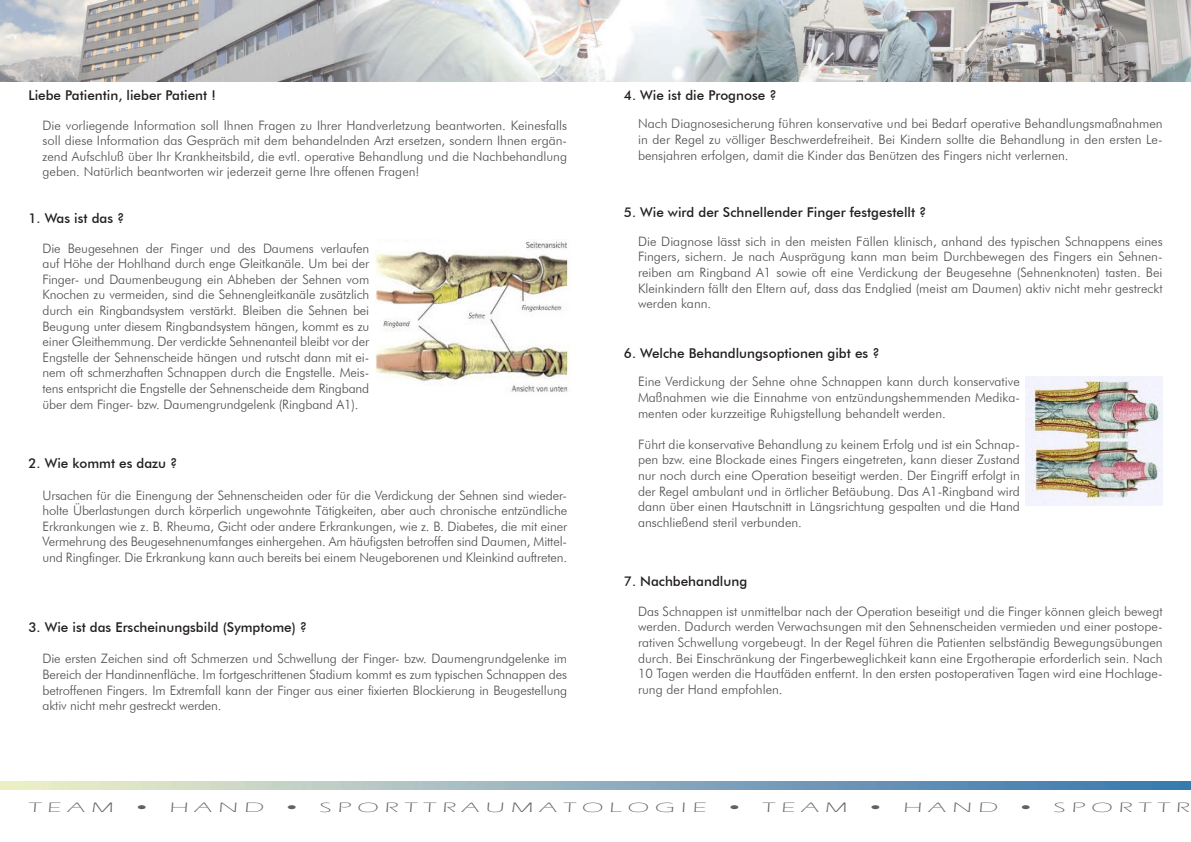
<style>
.page{position:relative;width:1191px;height:842px;background:#fff}
.page>*{position:absolute;margin:0;border:0;box-sizing:border-box;transform-origin:0 0}
.t1{font:300 14px "Eras ITC";letter-spacing:.2em;color:#616164;scale:2 1}
.t2{font:500 13.5px "Futura BT";color:#231f20}
.t3{font:300 13px/15.6px "Futura BT";color:#4b4c4d;text-align:justify}
</style>
<div class="page">
<img style="left:0;top:782px;width:1191px;height:7px">
<img style="left:1025px;top:376px;width:137px;height:129px">
<img style="left:375px;top:241px;width:195px;height:151px">
<img style="left:0;top:0;width:1191px;height:82px">
<p class="t2" style="left:28px;top:87px;width:189px">Liebe Patientin, lieber Patient !</p>
<p class="t3" style="left:43px;top:117px;width:526px">Die vorliegende Information soll Ihnen Fragen zu Ihrer Handverletzung beantworten. Keinesfalls soll diese Information das Gespräch mit dem behandelnden Arzt ersetzen, sondern Ihnen ergän&shy;zend Aufschluß über Ihr Krankheitsbild, die evtl. operative Behandlung und die Nachbehandlung geben. Natürlich beantworten wir jederzeit gerne Ihre offenen Fragen!</p>
<p class="t2" style="left:28px;top:210px;width:98px">1. Was ist das ?</p>
<p class="t3" style="left:43px;top:240px;width:328px">Die Beugesehnen der Finger und des Daumens verlaufen auf Höhe der Hohlhand durch enge Gleitkanäle. Um bei der Finger- und Daumenbeugung ein Abheben der Sehnen vom Knochen zu vermeiden, sind die Sehnengleitkanäle zusätzlich durch ein Ringbandsystem verstärkt. Bleiben die Sehnen bei Beugung unter diesem Ringbandsystem hängen, kommt es zu einer Gleithemmung. Der verdickte Sehnenanteil bleibt vor der Engstelle der Sehnenscheide hängen und rutscht dann mit ei&shy;nem oft schmerzhaften Schnappen durch die Engstelle. Meis&shy;tens entspricht die Engstelle der Sehnenscheide dem Ringband über dem Finger- bzw. Daumengrundgelenk (Ringband A1).</p>
<p class="t2" style="left:28px;top:455px;width:151px">2. Wie kommt es dazu ?</p>
<p class="t3" style="left:43px;top:487px;width:526px">Ursachen für die Einengung der Sehnenscheiden oder für die Verdickung der Sehnen sind wieder&shy;holte Überlastungen durch körperlich ungewohnte Tätigkeiten, aber auch chronische entzündliche Erkrankungen wie z. B. Rheuma, Gicht oder andere Erkrankungen, wie z. B. Diabetes, die mit einer Vermehrung des Beugesehnenumfanges einhergehen. Am häufigsten betroffen sind Daumen, Mittel&shy;und Ringfinger. Die Erkrankung kann auch bereits bei einem Neugeborenen und Kleinkind auftreten.</p>
<p class="t2" style="left:28px;top:619px;width:280px">3. Wie ist das Erscheinungsbild (Symptome) ?</p>
<p class="t3" style="left:43px;top:651px;width:526px">Die ersten Zeichen sind oft Schmerzen und Schwellung der Finger- bzw. Daumengrundgelenke im Bereich der Handinnenfläche. Im fortgeschrittenen Stadium kommt es zum typischen Schnappen des betroffenen Fingers. Im Extremfall kann der Finger aus einer fixierten Blockierung in Beugestellung aktiv nicht mehr gestreckt werden.</p>
<p class="t2" style="left:624px;top:87px;width:154px">4. Wie ist die Prognose ?</p>
<p class="t3" style="left:638px;top:116px;width:526px">Nach Diagnosesicherung führen konservative und bei Bedarf operative Behandlungsmaßnahmen in der Regel zu völliger Beschwerdefreiheit. Bei Kindern sollte die Behandlung in den ersten Le&shy;bensjahren erfolgen, damit die Kinder das Benützen des Fingers nicht verlernen.</p>
<p class="t2" style="left:624px;top:204px;width:304px">5. Wie wird der Schnellender Finger festgestellt ?</p>
<p class="t3" style="left:638px;top:233px;width:526px">Die Diagnose lässt sich in den meisten Fällen klinisch, anhand des typischen Schnappens eines Fingers, sichern. Je nach Ausprägung kann man beim Durchbewegen des Fingers ein Sehnen&shy;reiben am Ringband A1 sowie oft eine Verdickung der Beugesehne (Sehnenknoten) tasten. Bei Kleinkindern fällt den Eltern auf, dass das Endglied (meist am Daumen) aktiv nicht mehr gestreckt werden kann.</p>
<p class="t2" style="left:624px;top:345px;width:257px">6. Welche Behandlungsoptionen gibt es ?</p>
<p class="t3" style="left:638px;top:374px;width:383px">Eine Verdickung der Sehne ohne Schnappen kann durch konservative Maßnahmen wie die Einnahme von entzündungshemmenden Medika&shy;menten oder kurzzeitige Ruhigstellung behandelt werden.</p>
<p class="t3" style="left:638px;top:436px;width:383px">Führt die konservative Behandlung zu keinem Erfolg und ist ein Schnap&shy;pen bzw. eine Blockade eines Fingers eingetreten, kann dieser Zustand nur noch durch eine Operation beseitigt werden. Der Eingriff erfolgt in der Regel ambulant und in örtlicher Betäubung. Das A1-Ringband wird dann über einen Hautschnitt in Längsrichtung gespalten und die Hand anschließend steril verbunden.</p>
<p class="t2" style="left:624px;top:573px;width:125px">7. Nachbehandlung</p>
<p class="t3" style="left:638px;top:603px;width:526px">Das Schnappen ist unmittelbar nach der Operation beseitigt und die Finger können gleich bewegt werden. Dadurch werden Verwachsungen mit den Sehnenscheiden vermieden und einer postope&shy;rativen Schwellung vorgebeugt. In der Regel führen die Patienten selbständig Bewegungsübungen durch. Bei Einschränkung der Fingerbeweglichkeit kann eine Ergotherapie erforderlich sein. Nach 10 Tagen werden die Hautfäden entfernt. In den ersten postoperativen Tagen wird eine Hochlage&shy;rung der Hand empfohlen.</p>
<p class="t1" style="left:28px;top:800px;width:44px">TEAM</p>
<p class="t1" style="left:132px;top:800px;width:67px">• HAND</p>
<p class="t1" style="left:282px;top:800px;width:214px">• SPORTTRAUMATOLOGIE</p>
<p class="t1" style="left:725px;top:800px;width:63px">• TEAM</p>
<p class="t1" style="left:866px;top:800px;width:67px">• HAND</p>
<p class="t1" style="left:1016px;top:800px;width:88px">• SPORTTR</p>
</div>
